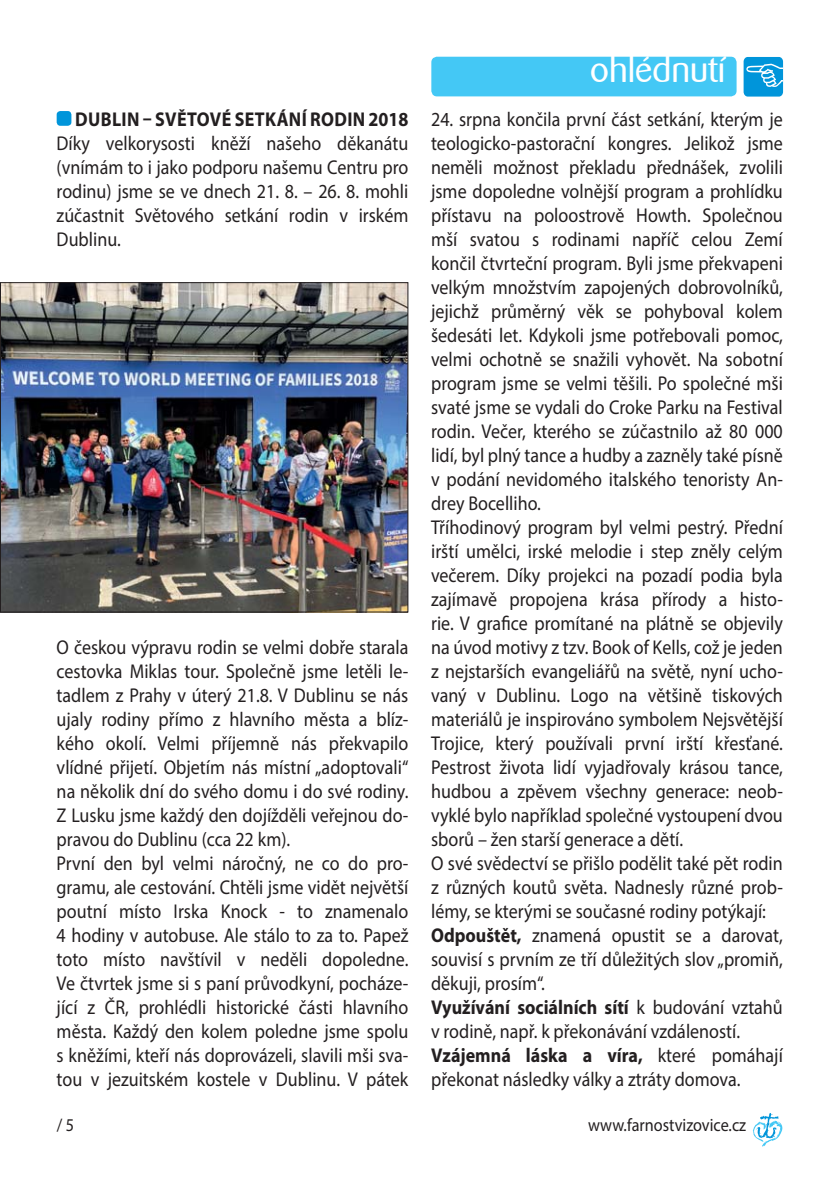
<style>
.page{position:relative;width:840px;height:1191px;background:#fff}
.page>*{position:absolute;margin:0;border:0;box-sizing:border-box;transform-origin:0 0}
.t1{font:36px "Barmeno";color:#fff}
.t2{font:20px/24px "Myriad Pro";color:#231f20;scale:.9 1}
.t3{font:700 20px "Myriad Pro";letter-spacing:.02em;color:#231f20;scale:.9 1}
.t4{font:18px "Myriad Pro";color:#231f20;scale:.9 1}
.s1{font-weight:700}
</style>
<div class="page">
<div style="left:57px;top:111px;width:14px;height:15px;background:#0095da;border-radius:4px"></div>
<svg style="left:752px;top:1113px;width:30px;height:33px"></svg>
<img style="left:2px;top:284px;width:404px;height:326px">
<div style="left:0;top:282px;width:408px;height:330px;border:1px solid #231f20"></div>
<div style="left:431px;top:57px;width:305px;height:39px;background:#44c8f5;border-radius:6px"></div>
<div style="left:743px;top:57px;width:39px;height:40px;background:#0095da;border-radius:4px"></div>
<svg style="left:746px;top:64px;width:36px;height:23px"></svg>
<p class="t3" style="left:75px;top:112px;width:371px">DUBLIN – SVĚTOVÉ SETKÁNÍ RODIN 2018</p>
<p class="t2" style="left:57px;top:133px;width:392px;text-align:justify">Díky velkorysosti kněží našeho děkanátu (vnímám to i jako podporu našemu Centru pro rodinu) jsme se ve dnech 21. 8. – 26. 8. mohli zúčastnit Světového setkání rodin v irském Dublinu.</p>
<p class="t2" style="left:57px;top:637px;width:392px">O českou výpravu rodin se velmi dobře starala cestovka Miklas tour. Společně jsme letěli le&shy;tadlem z Prahy v úterý 21.8. V Dublinu se nás ujaly rodiny přímo z hlavního města a blíz&shy;kého okolí. Velmi příjemně nás překvapilo vlídné přijetí. Objetím nás místní „adoptovali“ na několik dní do svého domu i do své rodiny.<br>Z Lusku jsme každý den dojížděli veřejnou do&shy;pravou do Dublinu (cca 22 km).<br>První den byl velmi náročný, ne co do pro&shy;gramu, ale cestování. Chtěli jsme vidět největší poutní místo Irska Knock - to znamenalo 4 hodiny v autobuse. Ale stálo to za to. Papež toto místo navštívil v neděli dopoledne.<br>Ve čtvrtek jsme si s paní průvodkyní, pocháze&shy;jící z ČR, prohlédli historické části hlavního města. Každý den kolem poledne jsme spolu s kněžími, kteří nás doprovázeli, slavili mši sva&shy;tou v jezuitském kostele v Dublinu. V pátek</p>
<h1 class="t1" style="left:590px;top:51px;width:137px">ohlédnutí</h1>
<p class="t2" style="left:431px;top:109px;width:392px">24. srpna končila první část setkání, kterým je teologicko-pastorační kongres. Jelikož jsme neměli možnost překladu přednášek, zvolili jsme dopoledne volnější program a prohlídku přístavu na poloostrově Howth. Společnou mší svatou s rodinami napříč celou Zemí končil čtvrteční program. Byli jsme překvapeni velkým množstvím zapojených dobrovolníků, jejichž průměrný věk se pohyboval kolem šedesáti let. Kdykoli jsme potřebovali pomoc, velmi ochotně se snažili vyhovět. Na sobotní program jsme se velmi těšili. Po společné mši svaté jsme se vydali do Croke Parku na Festival rodin. Večer, kterého se zúčastnilo až 80 000 lidí, byl plný tance a hudby a zazněly také písně v podání nevidomého italského tenoristy An&shy;drey Bocelliho.<br>Tříhodinový program byl velmi pestrý. Přední irští umělci, irské melodie i step zněly celým večerem. Díky projekci na pozadí podia byla zajímavě propojena krása přírody a histo&shy;rie. V grafice promítané na plátně se objevily na úvod motivy z tzv. Book of Kells, což je jeden z nejstarších evangeliářů na světě, nyní ucho&shy;vaný v Dublinu. Logo na většině tiskových materiálů je inspirováno symbolem Nejsvětější Trojice, který používali první irští křesťané.<br>Pestrost života lidí vyjadřovaly krásou tance, hudbou a zpěvem všechny generace: neob&shy;vyklé bylo například společné vystoupení dvou sborů – žen starší generace a dětí.<br>O své svědectví se přišlo podělit také pět rodin z různých koutů světa. Nadnesly různé prob&shy;lémy, se kterými se současné rodiny potýkají:<br><span class="s1">Odpouštět,</span> znamená opustit se a darovat, souvisí s prvním ze tří důležitých slov „promiň, děkuji, prosím“.<br><span class="s1">Využívání sociálních sítí</span> k budování vztahů v rodině, např. k překonávání vzdáleností.<br><span class="s1">Vzájemná láska a víra,</span> které pomáhají překonat následky války a ztráty domova.</p>
<p class="t4" style="left:57px;top:1118px;width:21px">/ 5</p>
<p class="t4" style="left:587px;top:1118px;width:177px">www.farnostvizovice.cz</p>
</div>
